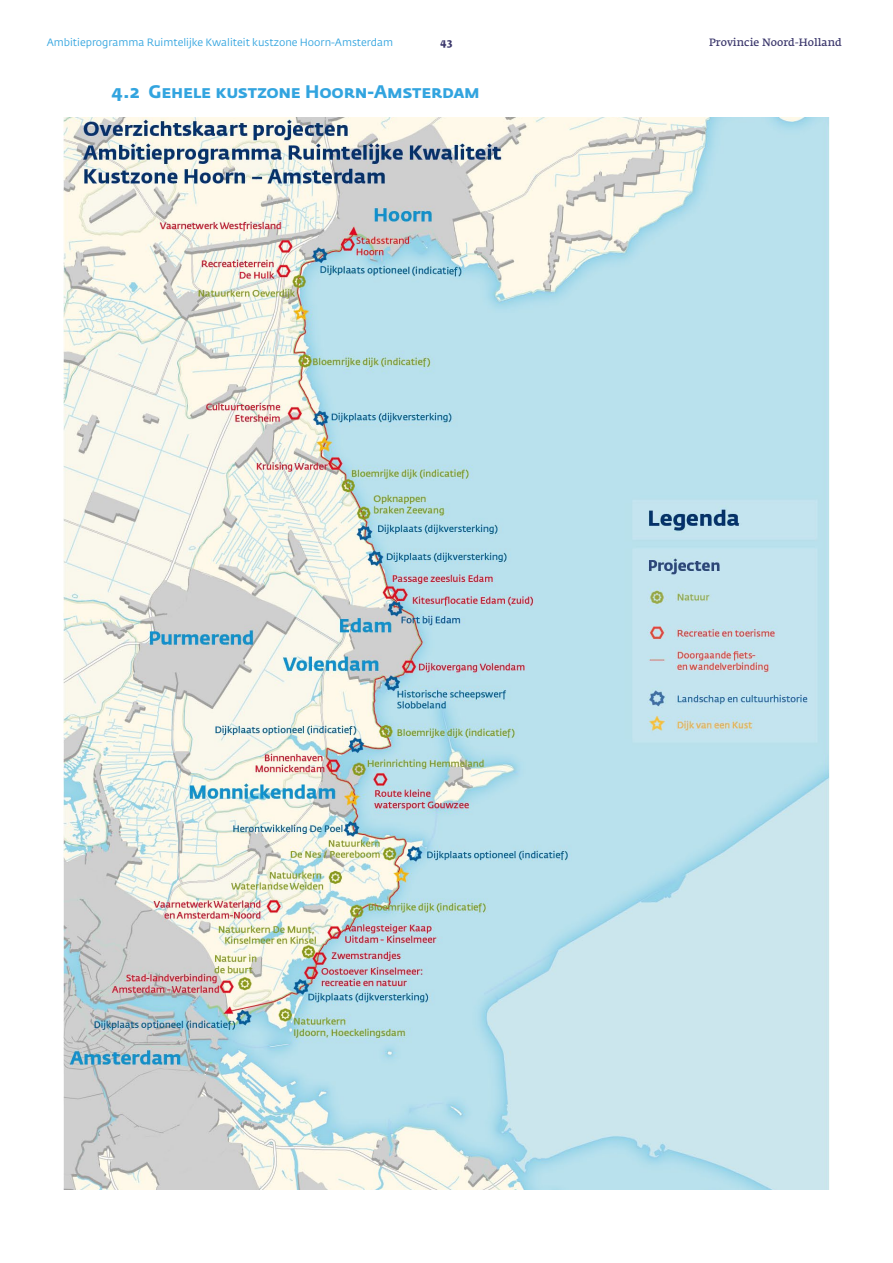
<style>
.page{position:relative;width:893px;height:1263px;background:#fff}
.page>*{position:absolute;margin:0;border:0;box-sizing:border-box;transform-origin:0 0}
.t1{font:700 18px "Fedra Sans Std";letter-spacing:-.015em;color:#32a4df}
.t2{font:10.5px "Fedra Sans Std";color:#32a4df}
.t3{font:600 10.5px "Fedra Serif A Std";color:#3a366b}
.t4{font:700 10.5px "Fedra Serif A Std";color:#3a366b}
</style>
<div class="page">
<img style="left:64px;top:117px;width:765px;height:1072px">
<p class="t2" style="left:47px;top:36px;width:348px">Ambitieprogramma Ruimtelijke Kwaliteit kustzone Hoorn-Amsterdam</p>
<p class="t4" style="left:440px;top:36px;width:14px">43</p>
<p class="t3" style="left:709px;top:36px;width:134px">Provincie Noord-Holland</p>
<h1 class="t1" style="left:112px;top:80px;width:369px">4.2 Gehele kustzone Hoorn-Amsterdam</h1>
</div>
